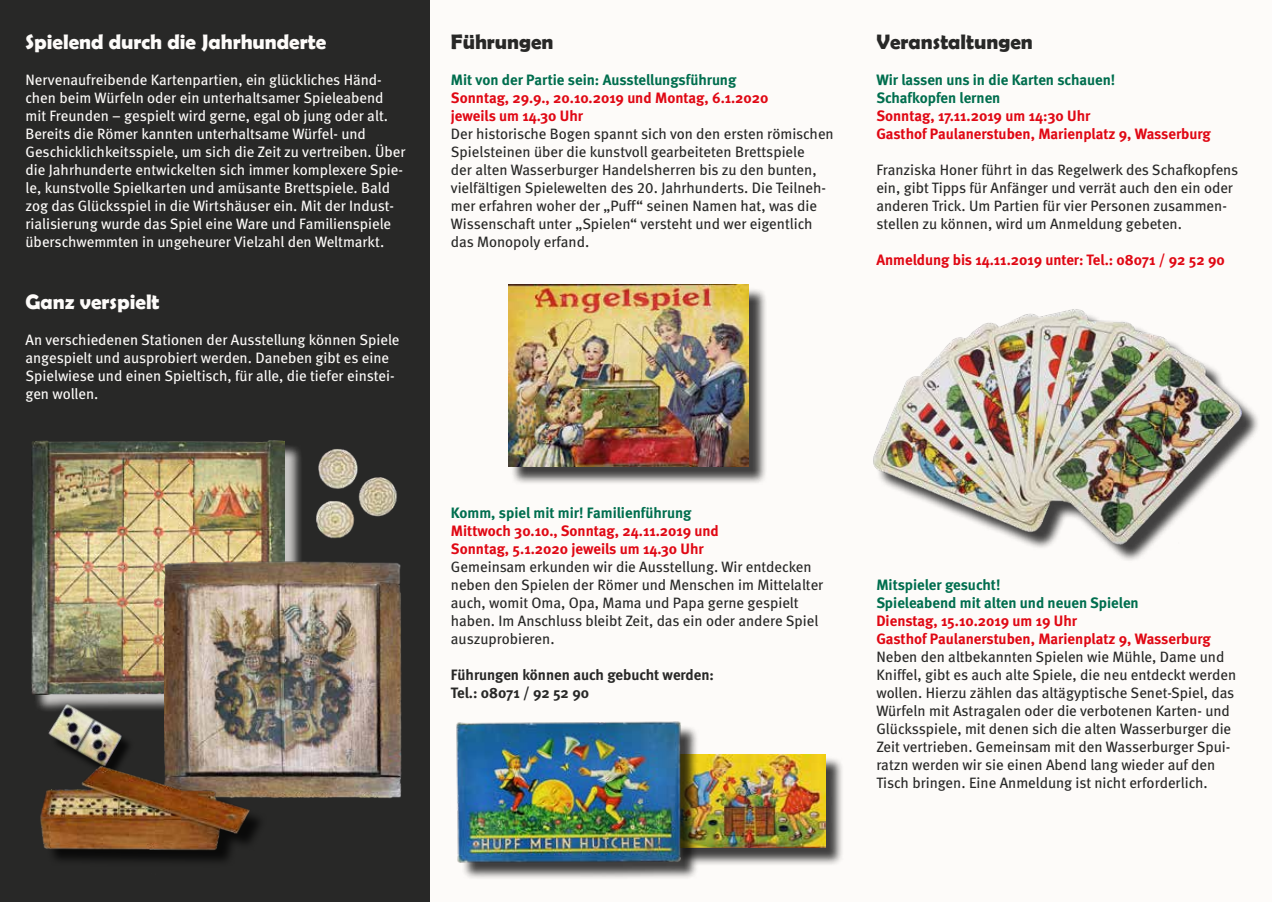
<style>
.page{position:relative;width:1272px;height:902px;background:#fff}
.page>*{position:absolute;margin:0;border:0;box-sizing:border-box;transform-origin:0 0}
.t1{font:700 21px "Berlin Sans FB Demi";color:#fdfbf9}
.t2{font:700 21px "Berlin Sans FB Demi";color:#282827}
.t3{font:15px/18px "Meta Book LF";color:#282827}
.t4{font:15px/18px "Meta Book LF";color:#fdfbf9}
.t5{font:700 15px/18px "Meta";color:#e00814}
.t6{font:700 15px/18px "Meta";color:#006e4e}
.t7{font:700 15px/18px "Meta";color:#282827}
</style>
<div class="page">
<div style="left:0;top:0;width:1271px;height:901px;background:#fdfbf9"></div>
<div style="left:0;top:0;width:429px;height:901px;background:#282827"></div>
<div style="left:876px;top:312px;width:383px;height:250px;background:#000;opacity:.75"></div>
<img style="left:873px;top:309px;width:370px;height:237px">
<div style="left:674px;top:756px;width:170px;height:110px;background:#000;opacity:.75"></div>
<img style="left:699px;top:754px;width:126px;height:93px">
<div style="left:510px;top:287px;width:257px;height:198px;background:#000;opacity:.75"></div>
<img style="left:508px;top:284px;width:240px;height:182px">
<div style="left:34px;top:443px;width:269px;height:269px;background:#fdfbf9;opacity:.75"></div>
<img style="left:31px;top:441px;width:253px;height:253px">
<div style="left:51px;top:706px;width:84px;height:73px;background:#000;opacity:.75"></div>
<img style="left:45px;top:699px;width:81px;height:39px">
<img style="left:164px;top:558px;width:238px;height:241px">
<div style="left:43px;top:769px;width:224px;height:98px;background:#000;opacity:.75"></div>
<img style="left:40px;top:738px;width:219px;height:129px">
<div style="left:460px;top:725px;width:239px;height:155px;background:#000;opacity:.75"></div>
<img style="left:456px;top:721px;width:229px;height:145px">
<img style="left:316px;top:449px;width:81px;height:90px">
<h1 class="t1" style="left:26px;top:30px;width:302px">Spielend durch die Jahrhunderte</h1>
<p class="t4" style="left:26px;top:71px;width:381px">Nervenaufreibende Kartenpartien, ein glückliches Händ&shy;chen beim Würfeln oder ein unterhaltsamer Spieleabend mit Freunden – gespielt wird gerne, egal ob jung oder alt.<br>Bereits die Römer kannten unterhaltsame Würfel- und Geschicklichkeitsspiele, um sich die Zeit zu vertreiben. Über die Jahrhunderte entwickelten sich immer komplexere Spie&shy;le, kunstvolle Spielkarten und amüsante Brettspiele. Bald zog das Glücksspiel in die Wirtshäuser ein. Mit der Indust&shy;rialisierung wurde das Spiel eine Ware und Familienspiele überschwemmten in ungeheurer Vielzahl den Weltmarkt.</p>
<h1 class="t1" style="left:26px;top:289px;width:136px">Ganz verspielt</h1>
<p class="t4" style="left:26px;top:330px;width:375px">An verschiedenen Stationen der Ausstellung können Spiele angespielt und ausprobiert werden. Daneben gibt es eine Spielwiese und einen Spieltisch, für alle, die tiefer einstei&shy;gen wollen.</p>
<h1 class="t2" style="left:451px;top:30px;width:104px">Führungen</h1>
<p class="t6" style="left:451px;top:71px;width:287px">Mit von der Partie sein: Ausstellungsführung</p>
<p class="t5" style="left:451px;top:89px;width:319px">Sonntag, 29.9., 20.10.2019 und Montag, 6.1.2020 jeweils um 14.30 Uhr</p>
<p class="t3" style="left:451px;top:125px;width:384px">Der historische Bogen spannt sich von den ersten römischen Spielsteinen über die kunstvoll gearbeiteten Brettspiele<br>der alten Wasserburger Handelsherren bis zu den bunten, vielfältigen Spielewelten des 20. Jahrhunderts. Die Teilneh&shy;mer erfahren woher der „Puff“ seinen Namen hat, was die Wissenschaft unter „Spielen“ versteht und wer eigentlich das Monopoly erfand.</p>
<h1 class="t2" style="left:876px;top:30px;width:158px">Veranstaltungen</h1>
<p class="t6" style="left:876px;top:71px;width:240px">Wir lassen uns in die Karten schauen!<br>Schafkopfen lernen</p>
<p class="t5" style="left:876px;top:107px;width:336px">Sonntag, 17.11.2019 um 14:30 Uhr<br>Gasthof Paulanerstuben, Marienplatz 9, Wasserburg</p>
<p class="t3" style="left:876px;top:161px;width:363px">Franziska Honer führt in das Regelwerk des Schafkopfens ein, gibt Tipps für Anfänger und verrät auch den ein oder anderen Trick. Um Partien für vier Personen zusammen&shy;stellen zu können, wird um Anmeldung gebeten.</p>
<p class="t5" style="left:876px;top:251px;width:350px">Anmeldung bis 14.11.2019 unter: Tel.: 08071 / 92 52 90</p>
<p class="t6" style="left:451px;top:503px;width:242px">Komm, spiel mit mir! Familienführung</p>
<p class="t5" style="left:451px;top:521px;width:269px">Mittwoch 30.10., Sonntag, 24.11.2019 und<br>Sonntag, 5.1.2020 jeweils um 14.30 Uhr</p>
<p class="t3" style="left:451px;top:557px;width:374px">Gemeinsam erkunden wir die Ausstellung. Wir entdecken neben den Spielen der Römer und Menschen im Mittelalter auch, womit Oma, Opa, Mama und Papa gerne gespielt haben. Im Anschluss bleibt Zeit, das ein oder andere Spiel auszuprobieren.</p>
<p class="t7" style="left:451px;top:665px;width:264px">Führungen können auch gebucht werden:<br>Tel.: 08071 / 92 52 90</p>
<p class="t6" style="left:876px;top:575px;width:264px">Mitspieler gesucht!<br>Spieleabend mit alten und neuen Spielen</p>
<p class="t5" style="left:876px;top:611px;width:336px">Dienstag, 15.10.2019 um 19 Uhr<br>Gasthof Paulanerstuben, Marienplatz 9, Wasserburg</p>
<p class="t3" style="left:876px;top:647px;width:361px">Neben den altbekannten Spielen wie Mühle, Dame und Kniffel, gibt es auch alte Spiele, die neu entdeckt werden wollen. Hierzu zählen das altägyptische Senet-Spiel, das Würfeln mit Astragalen oder die verbotenen Karten- und Glücksspiele, mit denen sich die alten Wasserburger die Zeit vertrieben. Gemeinsam mit den Wasserburger Spui&shy;ratzn werden wir sie einen Abend lang wieder auf den Tisch bringen. Eine Anmeldung ist nicht erforderlich.</p>
</div>
